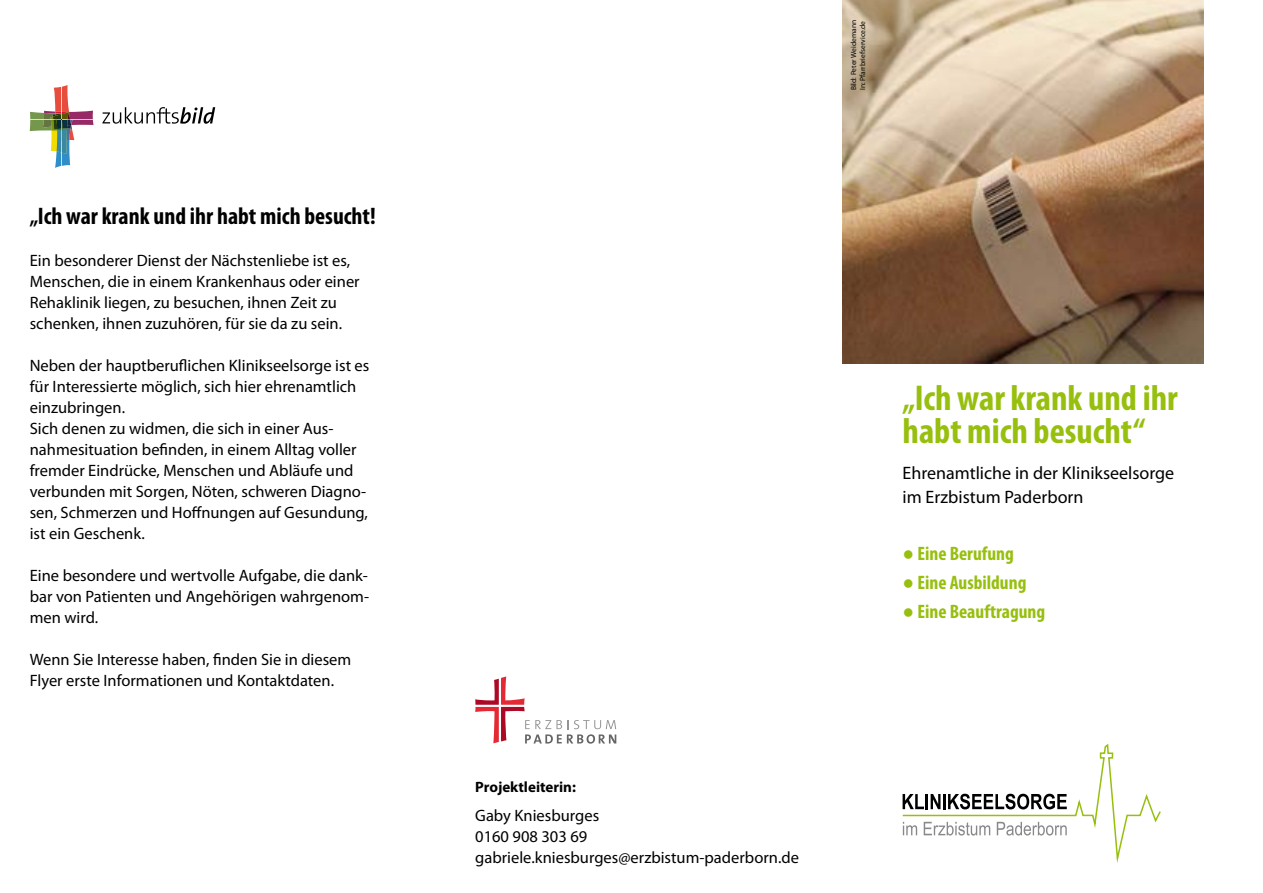
<style>
.page{position:relative;width:1263px;height:893px;background:#fff}
.page>*{position:absolute;margin:0;border:0;box-sizing:border-box;transform-origin:0 0}
.t1{font:700 condensed 36px/33px "Myriad Pro";color:#97bf0d}
.t2{font:700 condensed 24px "Myriad Pro";color:#000}
.t3{font:700 condensed 19.5px "Myriad Pro";color:#97bf0d}
.t4{font:18px/24px "Myriad Pro";color:#000}
.t5{font:16.5px/21px "Myriad Pro";color:#000}
.t6{font:700 15px "Myriad Pro";color:#000}
.t7{font:7.5px/9px "Myriad Pro";color:#000}
.s1{font-family:"Segoe UI";font-weight:400;font-stretch:normal}
</style>
<div class="page">
<svg style="left:902px;top:744px;width:259px;height:119px"></svg>
<img style="left:843px;top:0;width:360px;height:364px">
<svg style="left:102px;top:107px;width:113px;height:17px"></svg>
<svg style="left:30px;top:85px;width:64px;height:83px"></svg>
<svg style="left:475px;top:676px;width:141px;height:68px"></svg>
<h2 class="t2" style="left:30px;top:201px;width:347px">„Ich war krank und ihr habt mich besucht!</h2>
<p class="t5" style="left:30px;top:250px;width:331px">Ein besonderer Dienst der Nächstenliebe ist es, Menschen, die in einem Krankenhaus oder einer Rehaklinik liegen, zu besuchen, ihnen Zeit zu schenken, ihnen zuzuhören, für sie da zu sein.</p>
<p class="t5" style="left:30px;top:355px;width:341px">Neben der hauptberuflichen Klinikseelsorge ist es für Interessierte möglich, sich hier ehrenamtlich einzubringen.<br>Sich denen zu widmen, die sich in einer Aus&shy;nahmesituation befinden, in einem Alltag voller fremder Eindrücke, Menschen und Abläufe und verbunden mit Sorgen, Nöten, schweren Diagno&shy;sen, Schmerzen und Hoffnungen auf Gesundung, ist ein Geschenk.</p>
<p class="t5" style="left:30px;top:565px;width:341px;text-align:justify">Eine besondere und wertvolle Aufgabe, die dank&shy;bar von Patienten und Angehörigen wahrgenom&shy;men wird.</p>
<p class="t5" style="left:30px;top:649px;width:323px">Wenn Sie Interesse haben, finden Sie in diesem<br>Flyer erste Informationen und Kontaktdaten.</p>
<p class="t7" style="left:849px;top:90px;width:72px;rotate:-90deg">Bild: Peter Weidemann<br>In: Pfarrbriefservice.de</p>
<p class="t6" style="left:475px;top:777px;width:102px">Projektleiterin:</p>
<p class="t5" style="left:475px;top:805px;width:325px">Gaby Kniesburges<br>0160 908 303 69 gabriele.kniesburges@erzbistum-paderborn.de</p>
<h1 class="t1" style="left:902px;top:380px;width:277px">„Ich war krank und ihr habt mich besucht“</h1>
<p class="t4" style="left:902px;top:461px;width:273px">Ehrenamtliche in der Klinikseelsorge im Erzbistum Paderborn</p>
<p class="t3" style="left:902px;top:542px;width:113px"><span class="s1">●</span> Eine Berufung</p>
<p class="t3" style="left:902px;top:570px;width:125px"><span class="s1">●</span> Eine Ausbildung</p>
<p class="t3" style="left:902px;top:599px;width:144px"><span class="s1">●</span> Eine Beauftragung</p>
</div>
